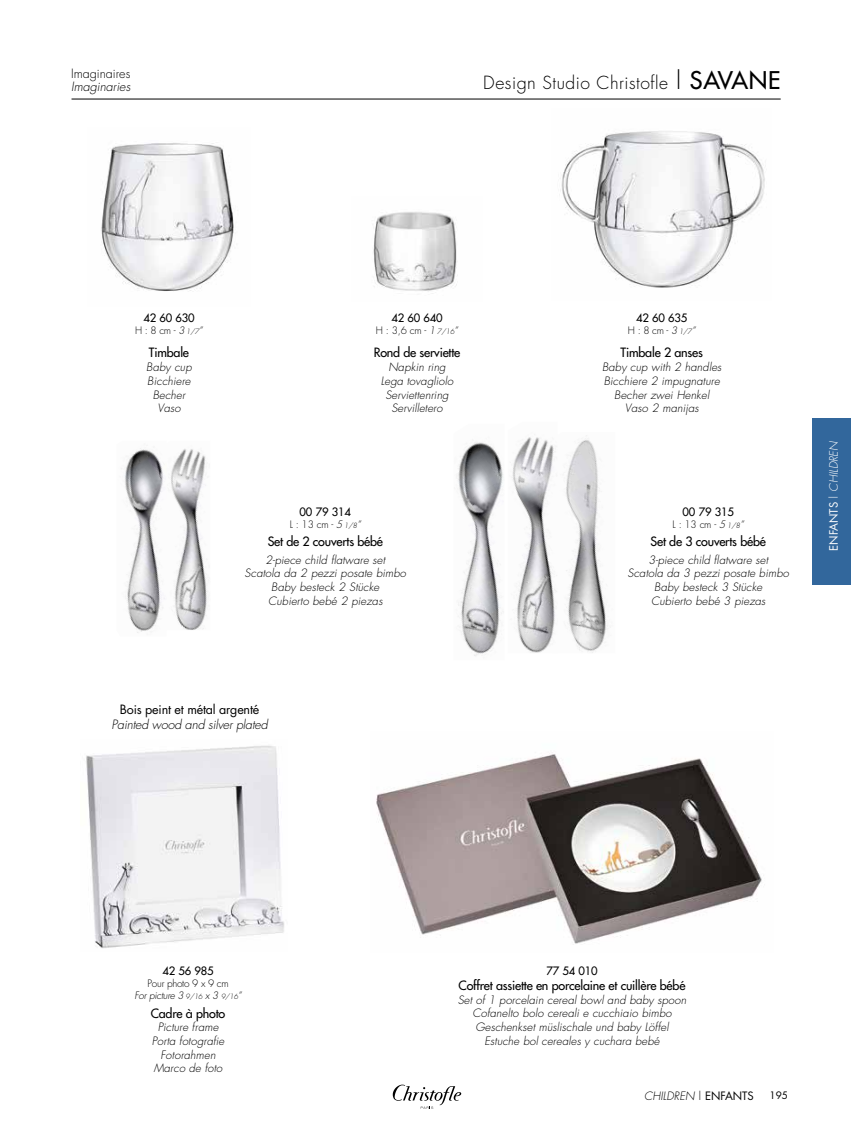
<style>
.page{position:relative;width:851px;height:1134px;background:#fff}
.page>*{position:absolute;margin:0;border:0;box-sizing:border-box;transform-origin:0 0}
.t1{font:300 17.5px "Futura";letter-spacing:.03em;color:#000}
.t2{font:12.5px "Futura";letter-spacing:-.015em;color:#000}
.t3{font:italic 300 12.5px "Futura";letter-spacing:-.015em;color:#000}
.t4{font:12.5px "Futura";letter-spacing:-.015em;color:#000}
.t5{font:300 12.5px "Futura";color:#000}
.t6{font:italic 300 11.25px/13.8px "Futura";letter-spacing:.01em;color:#000;text-align:center}
.t7{font:11.25px "Futura";letter-spacing:-.015em;color:#000}
.t8{font:italic 300 11.25px "Futura";color:#fff}
.t9{font:300 10px/12px "Futura";letter-spacing:-.025em;color:#000;text-align:center}
.t10{font:10px "Futura";color:#000}
.s1{font-size:17.62px}
.s2{font-size:24px}
.s3{font-weight:400;font-size:23.75px}
.s4{font-style:italic}
.s5{font-style:italic;font-size:7px}
.s6{font-weight:400;font-style:normal}
.s7{font-style:normal}
</style>
<div class="page">
<hr style="left:71px;top:99px;width:709px;height:1px;background:#000">
<svg style="left:392px;top:1085px;width:69px;height:24px"></svg>
<div style="left:811px;top:418px;width:39px;height:167px;background:#32679c"></div>
<img style="left:560px;top:131px;width:205px;height:157px">
<img style="left:101px;top:143px;width:133px;height:148px">
<img style="left:373px;top:212px;width:85px;height:82px">
<img style="left:86px;top:745px;width:198px;height:203px">
<img style="left:376px;top:752px;width:386px;height:192px">
<img style="left:566px;top:435px;width:42px;height:218px">
<img style="left:510px;top:434px;width:47px;height:219px">
<img style="left:458px;top:442px;width:46px;height:214px">
<img style="left:170px;top:449px;width:38px;height:181px">
<img style="left:121px;top:448px;width:44px;height:185px">
<p class="t5" style="left:71px;top:65px;width:61px">Imaginaires</p>
<p class="t3" style="left:71px;top:78px;width:61px">Imaginaries</p>
<h1 class="t1" style="left:483px;top:71px;width:299px"><span class="s1">Design</span> Studio Christofle <span class="s2">|</span> <span class="s3">SAVANE</span></h1>
<p class="t7" style="left:143px;top:310px;width:53px">42 60 630</p>
<p class="t9" style="left:135px;top:324px;width:69px">H : 8 cm - <span class="s4">3</span> <span class="s5">1/7</span><span class="s4">”</span></p>
<p class="t2" style="left:149px;top:344px;width:42px">Timbale</p>
<p class="t6" style="left:146px;top:360px;width:47px">Baby cup<br>Bicchiere<br>Becher<br>Vaso</p>
<p class="t7" style="left:391px;top:310px;width:53px">42 60 640</p>
<p class="t9" style="left:376px;top:324px;width:84px">H : 3,6 cm - <span class="s4">1</span> <span class="s5">7/16</span><span class="s4">”</span></p>
<p class="t2" style="left:373px;top:344px;width:88px">Rond de serviette</p>
<p class="t6" style="left:380px;top:360px;width:74px">Napkin ring<br>Lega tovagliolo<br>Serviettenring<br>Servilletero</p>
<p class="t7" style="left:299px;top:504px;width:53px">00 79 314</p>
<p class="t9" style="left:289px;top:518px;width:73px">L : 13 cm - <span class="s4">5</span> <span class="s5">1/8</span><span class="s4">”</span></p>
<p class="t2" style="left:267px;top:534px;width:117px">Set de 2 couverts bébé</p>
<p class="t6" style="left:244px;top:553px;width:163px">2-piece child flatware set<br>Scatola da 2 pezzi posate bimbo<br>Baby besteck 2 Stücke<br>Cubierto bebé 2 piezas</p>
<p class="t4" style="left:120px;top:701px;width:141px">Bois peint et métal argenté</p>
<p class="t3" style="left:111px;top:717px;width:158px">Painted wood and silver plated</p>
<p class="t7" style="left:636px;top:310px;width:53px">42 60 635</p>
<p class="t9" style="left:628px;top:324px;width:69px">H : 8 cm - <span class="s4">3</span> <span class="s5">1/7</span><span class="s4">”</span></p>
<p class="t2" style="left:620px;top:344px;width:84px">Timbale 2 anses</p>
<p class="t6" style="left:602px;top:360px;width:121px">Baby cup with 2 handles<br>Bicchiere 2 impugnature<br>Becher zwei Henkel<br>Vaso 2 manijas</p>
<p class="t7" style="left:682px;top:504px;width:53px">00 79 315</p>
<p class="t9" style="left:672px;top:518px;width:73px">L : 13 cm - <span class="s4">5</span> <span class="s5">1/8</span><span class="s4">”</span></p>
<p class="t2" style="left:650px;top:534px;width:117px">Set de 3 couverts bébé</p>
<p class="t6" style="left:627px;top:553px;width:163px">3-piece child flatware set<br>Scatola da 3 pezzi posate bimbo<br>Baby besteck 3 Stücke<br>Cubierto bebé 3 piezas</p>
<p class="t8" style="left:826px;top:551px;width:111px;rotate:-90deg"><span class="s6">ENFANTS</span> <span class="s7">|</span> CHILDREN</p>
<p class="t7" style="left:162px;top:963px;width:53px">42 56 985</p>
<p class="t9" style="left:134px;top:977px;width:109px">Pour photo 9 x 9 cm<br><span class="s4">For picture 3</span> <span class="s5">9/16</span> <span class="s4">x 3</span> <span class="s5">9/16</span><span class="s4">”</span></p>
<p class="t2" style="left:151px;top:1005px;width:76px">Cadre à photo</p>
<p class="t6" style="left:152px;top:1020px;width:74px">Picture frame<br>Porta fotografie<br>Fotorahmen<br>Marco de foto</p>
<p class="t7" style="left:546px;top:963px;width:53px">77 54 010</p>
<p class="t2" style="left:458px;top:977px;width:228px">Coffret assiette en porcelaine et cuillère bébé</p>
<p class="t6" style="left:457px;top:993px;width:230px">Set of 1 porcelain cereal bowl and baby spoon Cofanelto bolo cereali e cucchiaio bimbo Geschenkset müslischale und baby Löffel Estuche bol cereales y cuchara bebé</p>
<p class="t6" style="left:644px;top:1089px;width:111px">CHILDREN <span class="s7">|</span> <span class="s6">ENFANTS</span></p>
<p class="t10" style="left:769px;top:1089px;width:20px">195</p>
</div>
